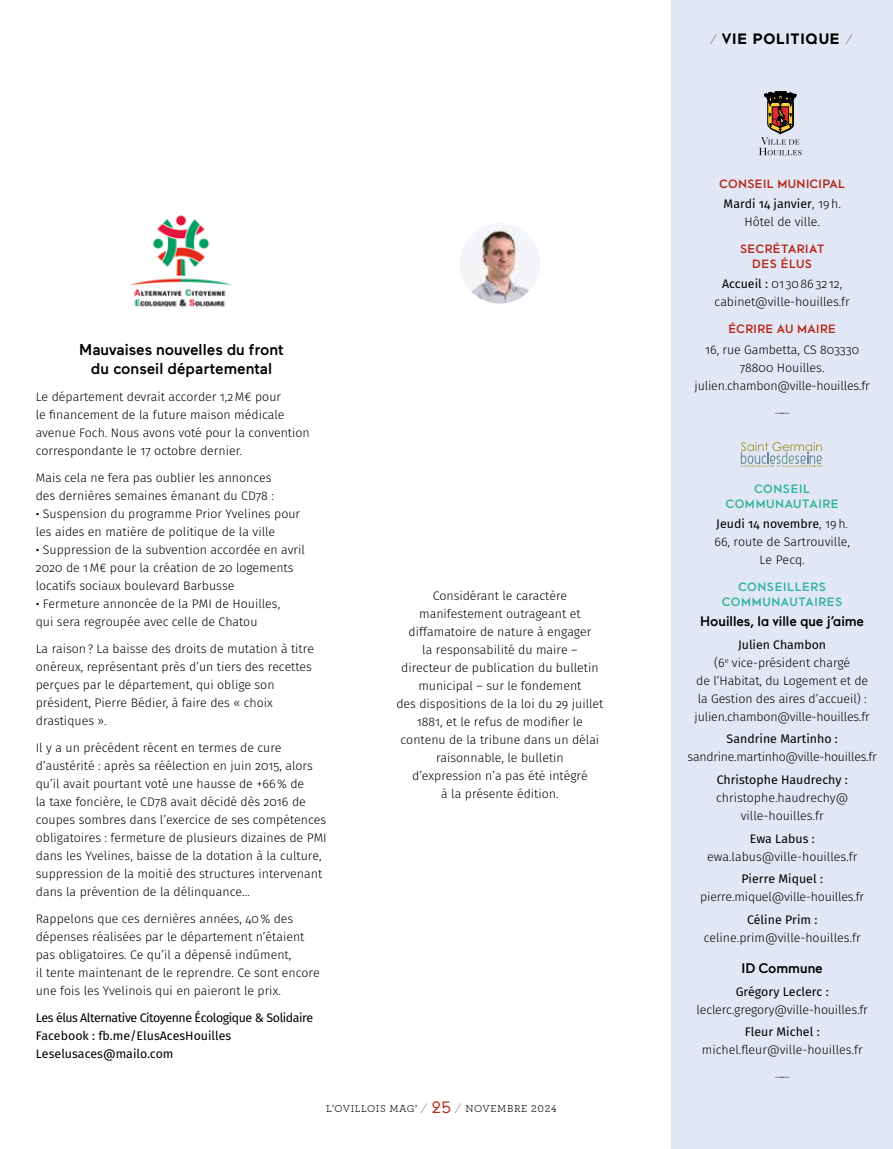
<style>
.page{position:relative;width:893px;height:1149px;background:#fff}
.page>*{position:absolute;margin:0;border:0;box-sizing:border-box;transform-origin:0 0}
.t1{font:500 15.75px/19.5px "Maax";color:#000;text-align:center}
.t2{font:700 15px "Maax";letter-spacing:.05em;color:#000}
.t3{font:500 13.8px "Maax";letter-spacing:-.01em;color:#000}
.t4{font:300 12.3px/18px "Fira Sans";color:#000}
.t5{font:12.3px/18px "Fira Sans";letter-spacing:-.035em;color:#000}
.t6{font:12.3px "Fira Sans";color:#000}
.t7{font:300 12.3px "Fira Sans";letter-spacing:-.02em;color:#000}
.t8{font:200 12.3px "Fira Sans";color:#000}
.t9{font:500 12px/15px "Maax";letter-spacing:.03em;color:#b62515;text-align:center}
.t10{font:500 12px/15px "Maax";letter-spacing:.05em;color:#2cb39f;text-align:center}
.t11{font:10.5px "Archer";letter-spacing:.05em;color:#000}
.s1{font-family:"Archer";font-size:14.7px}
.s2{font-weight:200;font-size:15px}
.s3{font-family:"Maax";font-size:16.5px;color:#b62515}
.s4{font-family:"Archer";font-weight:200}
.s5{font-weight:400}
</style>
<div class="page">
<div style="left:671px;top:0;width:222px;height:1148px;background:#e2e7f5"></div>
<svg style="left:759px;top:91px;width:42px;height:64px"></svg>
<svg style="left:741px;top:442px;width:81px;height:25px"></svg>
<img style="left:130px;top:215px;width:102px;height:92px">
<img style="left:460px;top:223px;width:80px;height:80px;border-radius:40px">
<p class="t1" style="left:79px;top:339px;width:206px">Mauvaises nouvelles du front du conseil départemental</p>
<p class="t4" style="left:36px;top:387px;width:275px">Le département devrait accorder 1,2M€ pour<br>le financement de la future maison médicale avenue Foch. Nous avons voté pour la convention correspondante le 17 octobre dernier.</p>
<p class="t4" style="left:36px;top:468px;width:240px">Mais cela ne fera pas oublier les annonces des dernières semaines émanant du CD78 :</p>
<p class="t4" style="left:36px;top:504px;width:266px"><span class="s1">•</span> Suspension du programme Prior Yvelines pour les aides en matière de politique de la ville</p>
<p class="t4" style="left:36px;top:540px;width:271px"><span class="s1">•</span> Suppression de la subvention accordée en avril<br>2020 de 1M€ pour la création de 20 logements locatifs sociaux boulevard Barbusse</p>
<p class="t4" style="left:36px;top:594px;width:246px"><span class="s1">•</span> Fermeture annoncée de la PMI de Houilles, qui sera regroupée avec celle de Chatou</p>
<p class="t4" style="left:36px;top:639px;width:280px">La raison? La baisse des droits de mutation à titre onéreux, représentant près d’un tiers des recettes perçues par le département, qui oblige son président, Pierre Bédier, à faire des « choix drastiques ».</p>
<p class="t4" style="left:36px;top:738px;width:292px">Il y a un précédent récent en termes de cure d’austérité : après sa réélection en juin 2015, alors qu’il avait pourtant voté une hausse de +66% de<br>la taxe foncière, le CD78 avait décidé dès 2016 de coupes sombres dans l’exercice de ses compétences obligatoires : fermeture de plusieurs dizaines de PMI dans les Yvelines, baisse de la dotation à la culture, suppression de la moitié des structures intervenant dans la prévention de la délinquance…</p>
<p class="t4" style="left:36px;top:909px;width:285px">Rappelons que ces dernières années, 40% des dépenses réalisées par le département n’étaient pas obligatoires. Ce qu’il a dépensé indûment,<br>il tente maintenant de le reprendre. Ce sont encore une fois les Yvelinois qui en paieront le prix.</p>
<p class="t5" style="left:36px;top:1008px;width:279px">Les élus Alternative Citoyenne Écologique &amp; Solidaire<br>Facebook : fb.me/ElusAcesHouilles<br>Leselusaces@mailo.com</p>
<p class="t4" style="left:396px;top:586px;width:209px;text-align:center">Considérant le caractère manifestement outrageant et diffamatoire de nature à engager<br>la responsabilité du maire – directeur de publication du bulletin municipal – sur le fondement<br>des dispositions de la loi du 29 juillet<br>1881, et le refus de modifier le contenu de la tribune dans un délai raisonnable, le bulletin<br>d’expression n’a pas été intégré<br>à la présente édition.</p>
<p class="t11" style="left:326px;top:1100px;width:232px">L’OVILLOIS MAG’ <span class="s2">⁄</span> <span class="s3">25</span> <span class="s2">⁄</span> NOVEMBRE 2024</p>
<p class="t2" style="left:710px;top:31px;width:144px"><span class="s4">⁄</span> VIE POLITIQUE <span class="s4">⁄</span></p>
<p class="t9" style="left:719px;top:176px;width:127px">CONSEIL MUNICIPAL</p>
<p class="t4" style="left:723px;top:195px;width:119px;text-align:center"><span class="s5">Mardi 14 janvier</span>, 19h.<br>Hôtel de ville.</p>
<p class="t9" style="left:740px;top:241px;width:86px">SECRÉTARIAT<br>DES ÉLUS</p>
<p class="t4" style="left:715px;top:275px;width:137px;text-align:center"><span class="s5">Accueil :</span> 01 308632 12, cabinet@ville-houilles.fr</p>
<p class="t9" style="left:728px;top:322px;width:109px">ÉCRIRE AU MAIRE</p>
<p class="t4" style="left:695px;top:340px;width:177px;text-align:center">16, rue Gambetta, CS 803330<br>78800 Houilles. julien.chambon@ville-houilles.fr</p>
<p class="t8" style="left:775px;top:403px;width:16px">——</p>
<p class="t10" style="left:726px;top:481px;width:114px">CONSEIL<br>COMMUNAUTAIRE</p>
<p class="t4" style="left:714px;top:514px;width:137px;text-align:center"><span class="s5">Jeudi 14 novembre</span>, 19h.<br>66, route de Sartrouville,<br>Le Pecq.</p>
<p class="t10" style="left:722px;top:579px;width:122px">CONSEILLERS<br>COMMUNAUTAIRES</p>
<p class="t3" style="left:700px;top:614px;width:165px">Houilles, la ville que j’aime</p>
<p class="t4" style="left:695px;top:635px;width:177px;text-align:center"><span class="s5">Julien Chambon<br></span>(6<sup>e</sup> vice-président chargé<br>de l’Habitat, du Logement et de la Gestion des aires d’accueil) : julien.chambon@ville-houilles.fr</p>
<p class="t6" style="left:727px;top:730px;width:113px">Sandrine Martinho :</p>
<p class="t7" style="left:687px;top:748px;width:191px">sandrine.martinho@ville-houilles.fr</p>
<p class="t6" style="left:717px;top:770px;width:133px">Christophe Haudrechy :</p>
<p class="t4" style="left:716px;top:788px;width:134px;text-align:center">christophe.haudrechy@ ville-houilles.fr</p>
<p class="t6" style="left:750px;top:829px;width:66px">Ewa Labus :</p>
<p class="t4" style="left:707px;top:847px;width:152px">ewa.labus@ville-houilles.fr</p>
<p class="t6" style="left:741px;top:869px;width:83px">Pierre Miquel :</p>
<p class="t4" style="left:700px;top:887px;width:165px">pierre.miquel@ville-houilles.fr</p>
<p class="t6" style="left:747px;top:910px;width:72px">Céline Prim :</p>
<p class="t4" style="left:704px;top:928px;width:158px">celine.prim@ville-houilles.fr</p>
<p class="t3" style="left:742px;top:960px;width:83px">ID Commune</p>
<p class="t6" style="left:736px;top:982px;width:95px">Grégory Leclerc :</p>
<p class="t4" style="left:696px;top:999px;width:173px">leclerc.gregory@ville-houilles.fr</p>
<p class="t6" style="left:745px;top:1022px;width:76px">Fleur Michel :</p>
<p class="t4" style="left:702px;top:1040px;width:162px">michel.fleur@ville-houilles.fr</p>
<p class="t8" style="left:775px;top:1067px;width:16px">——</p>
</div>
